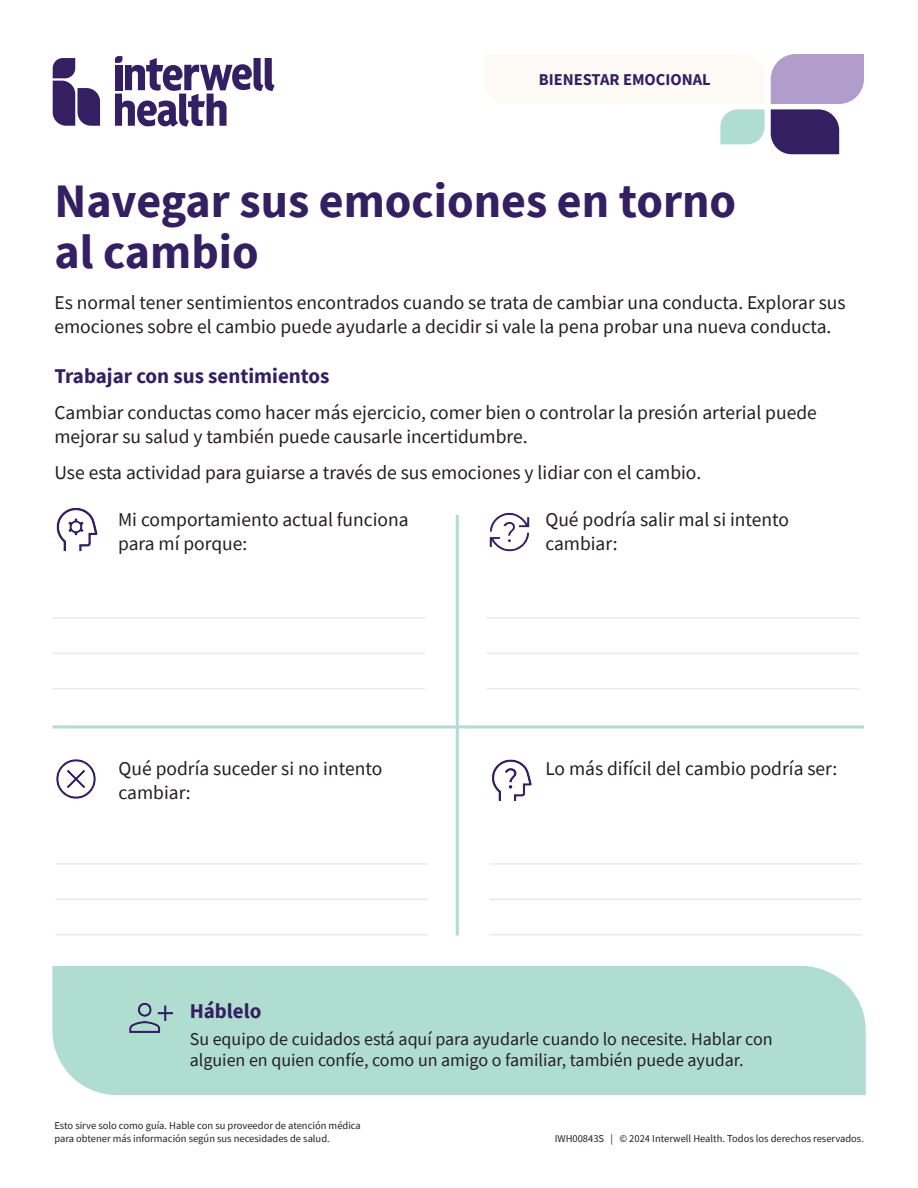
<style>
.page{position:relative;width:918px;height:1188px;background:#fff}
.page>*{position:absolute;margin:0;border:0;box-sizing:border-box;transform-origin:0 0}
.t1{font:700 48px/51px "Source Sans Pro";color:#341f62}
.t2{font:700 21px "Source Sans Pro";color:#341f62}
.t3{font:19.5px/24px "Source Sans Pro";color:#231f20}
.t4{font:18px/21px "Source Sans Pro";color:#231f20}
.t5{font:700 16.5px "Source Sans Pro";color:#341f62}
.t6{font:10.5px/12.6px "Source Sans Pro";color:#231f20}
</style>
<div class="page">
<svg style="left:53px;top:58px;width:47px;height:68px"></svg>
<svg style="left:115px;top:56px;width:160px;height:71px"></svg>
<svg style="left:771px;top:54px;width:93px;height:100px"></svg>
<svg style="left:720px;top:109px;width:45px;height:35px;background:#b7e0d4"></svg>
<div style="left:52px;top:966px;width:814px;height:129px;background:#afddcf"></div>
<img style="left:126px;top:993px;width:50px;height:50px">
<hr style="left:456px;top:515px;width:3px;height:420px;background:#afddcf">
<hr style="left:53px;top:725px;width:811px;height:3px;background:#afddcf">
<hr style="left:53px;top:617px;width:372px;height:2px;background:#e9eaeb">
<hr style="left:53px;top:653px;width:372px;height:1px;background:#e9eaeb">
<hr style="left:53px;top:688px;width:372px;height:1px;background:#e9eaeb">
<hr style="left:486px;top:617px;width:373px;height:2px;background:#e9eaeb">
<hr style="left:486px;top:653px;width:373px;height:1px;background:#e9eaeb">
<hr style="left:486px;top:688px;width:373px;height:1px;background:#e9eaeb">
<hr style="left:56px;top:863px;width:372px;height:2px;background:#e9eaeb">
<hr style="left:56px;top:899px;width:372px;height:1px;background:#e9eaeb">
<hr style="left:56px;top:934px;width:372px;height:1px;background:#e9eaeb">
<hr style="left:489px;top:863px;width:373px;height:2px;background:#e9eaeb">
<hr style="left:489px;top:899px;width:373px;height:1px;background:#e9eaeb">
<hr style="left:489px;top:934px;width:373px;height:1px;background:#e9eaeb">
<img style="left:56px;top:759px;width:40px;height:40px">
<img style="left:489px;top:512px;width:41px;height:40px">
<img style="left:492px;top:759px;width:40px;height:42px">
<img style="left:56px;top:507px;width:42px;height:45px">
<p class="t5" style="left:539px;top:69px;width:173px">BIENESTAR EMOCIONAL</p>
<h1 class="t1" style="left:54px;top:175px;width:683px">Navegar sus emociones en torno al cambio</h1>
<p class="t3" style="left:54px;top:291px;width:793px">Es normal tener sentimientos encontrados cuando se trata de cambiar una conducta. Explorar sus emociones sobre el cambio puede ayudarle a decidir si vale la pena probar una nueva conducta.</p>
<p class="t2" style="left:54px;top:362px;width:277px">Trabajar con sus sentimientos</p>
<p class="t3" style="left:54px;top:400px;width:764px">Cambiar conductas como hacer más ejercicio, comer bien o controlar la presión arterial puede mejorar su salud y también puede causarle incertidumbre.</p>
<p class="t3" style="left:54px;top:460px;width:648px">Use esta actividad para guiarse a través de sus emociones y lidiar con el cambio.</p>
<p class="t3" style="left:118px;top:508px;width:292px">Mi comportamiento actual funciona para mí porque:</p>
<p class="t3" style="left:545px;top:508px;width:245px">Qué podría salir mal si intento cambiar:</p>
<p class="t3" style="left:119px;top:756px;width:265px">Qué podría suceder si no intento cambiar:</p>
<p class="t3" style="left:545px;top:756px;width:294px">Lo más difícil del cambio podría ser:</p>
<p class="t2" style="left:190px;top:997px;width:73px">Háblelo</p>
<p class="t4" style="left:190px;top:1029px;width:584px">Su equipo de cuidados está aquí para ayudarle cuando lo necesite. Hablar con alguien en quien confíe, como un amigo o familiar, también puede ayudar.</p>
<p class="t6" style="left:54px;top:1119px;width:308px">Esto sirve solo como guía. Hable con su proveedor de atención médica para obtener más información según sus necesidades de salud.</p>
<p class="t6" style="left:555px;top:1132px;width:311px">IWH00843S | © 2024 Interwell Health. Todos los derechos reservados.</p>
</div>
